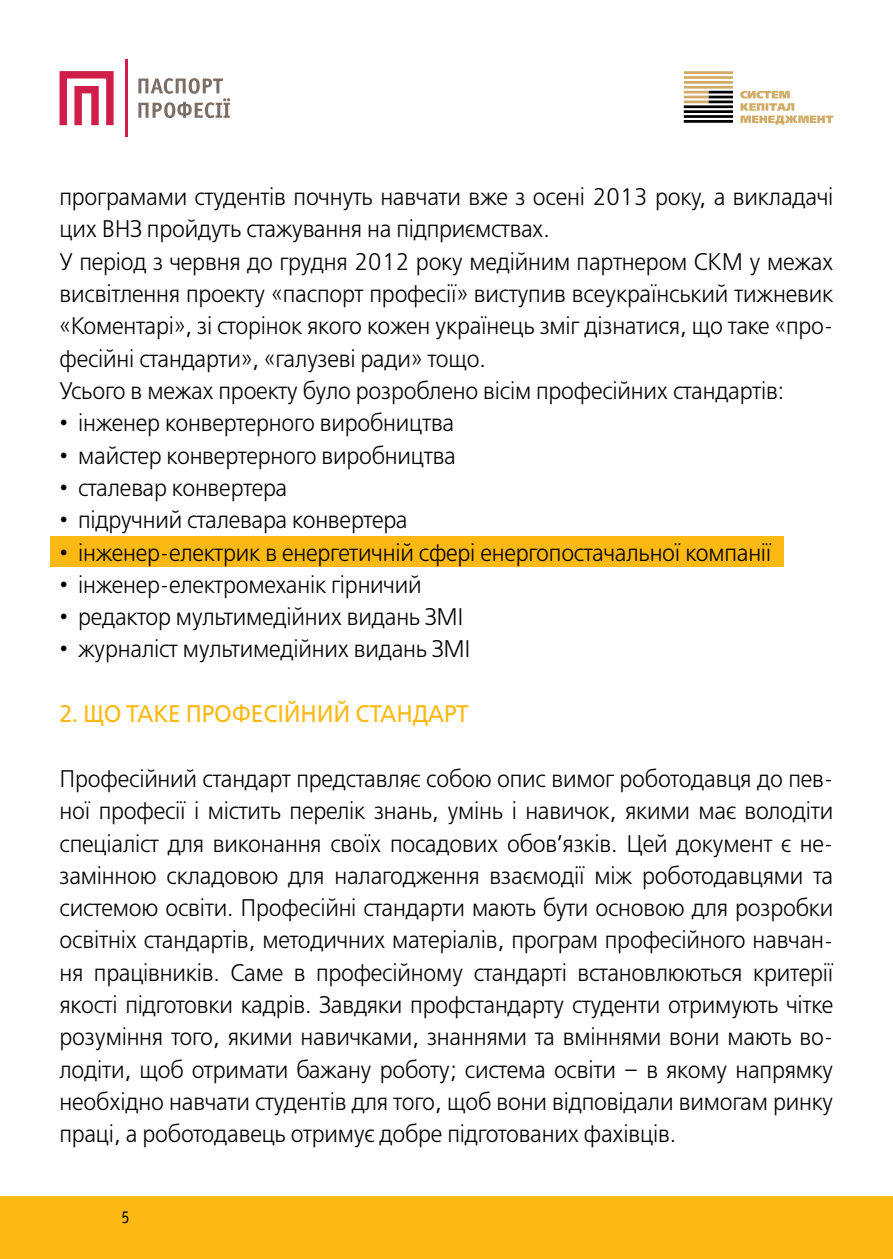
<style>
.page{position:relative;width:893px;height:1259px;background:#fff}
.page>*{position:absolute;margin:0;border:0;box-sizing:border-box;transform-origin:0 0}
.t1{font:24px/32.4px "Free Set Light C";letter-spacing:-.01em;color:#000;scale:.95 1}
.t2{font:24px "Free Set C";letter-spacing:-.01em;color:#fdb913;scale:.95 1}
.t3{font:18px "Officina Sans C";color:#000;scale:.9 1}
</style>
<div class="page">
<svg style="left:684px;top:71px;width:149px;height:54px"></svg>
<div style="left:0;top:1195px;width:893px;height:64px;background:#fdb913"></div>
<hr style="left:125px;top:60px;width:2px;height:77px;background:#cf1e4a">
<svg style="left:60px;top:71px;width:54px;height:54px"></svg>
<svg style="left:138px;top:78px;width:92px;height:40px"></svg>
<div style="left:50px;top:536px;width:734px;height:30px;background:#fdb913"></div>
<p class="t1" style="left:60px;top:182px;width:816px">програмами студентів почнуть навчати вже з осені 2013 року, а викладачі цих ВНЗ пройдуть стажування на підприємствах.<br>У період з червня до грудня 2012 року медійним партнером СКМ у межах висвітлення проекту «паспорт професії» виступив всеукраїнський тижневик «Коментарі», зі сторінок якого кожен українець зміг дізнатися, що таке «про&shy;фесійні стандарти», «галузеві ради» тощо.<br>Усього в межах проекту було розроблено вісім професійних стандартів:</p>
<p class="t1" style="left:60px;top:408px;width:417px">• інженер конвертерного виробництва</p>
<p class="t1" style="left:60px;top:440px;width:419px">• майстер конвертерного виробництва</p>
<p class="t1" style="left:60px;top:472px;width:241px">• сталевар конвертера</p>
<p class="t1" style="left:60px;top:505px;width:368px">• підручний сталевара конвертера</p>
<p class="t1" style="left:60px;top:537px;width:751px">• інженер-електрик в енергетичній сфері енергопостачальної компанії</p>
<p class="t1" style="left:60px;top:569px;width:383px">• інженер-електромеханік гірничий</p>
<p class="t1" style="left:60px;top:602px;width:427px">• редактор мультимедійних видань ЗМІ</p>
<p class="t1" style="left:60px;top:634px;width:434px">• журналіст мультимедійних видань ЗМІ</p>
<p class="t2" style="left:60px;top:700px;width:432px">2. ЩО ТАКЕ ПРОФЕСІЙНИЙ СТАНДАРТ</p>
<p class="t1" style="left:60px;top:763px;width:816px;text-align:justify">Професійний стандарт представляє собою опис вимог роботодавця до пев&shy;ної професії і містить перелік знань, умінь і навичок, якими має володіти спеціаліст для виконання своїх посадових обов’язків. Цей документ є не&shy;замінною складовою для налагодження взаємодії між роботодавцями та системою освіти. Професійні стандарти мають бути основою для розробки освітніх стандартів, методичних матеріалів, програм професійного навчан&shy;ня працівників. Саме в професійному стандарті встановлюються критерії якості підготовки кадрів. Завдяки профстандарту студенти отримують чітке розуміння того, якими навичками, знаннями та вміннями вони мають во&shy;лодіти, щоб отримати бажану роботу; система освіти – в якому напрямку необхідно навчати студентів для того, щоб вони відповідали вимогам ринку праці, а роботодавець отримує добре підготованих фахівців.</p>
<p class="t3" style="left:121px;top:1207px;width:10px">5</p>
</div>
